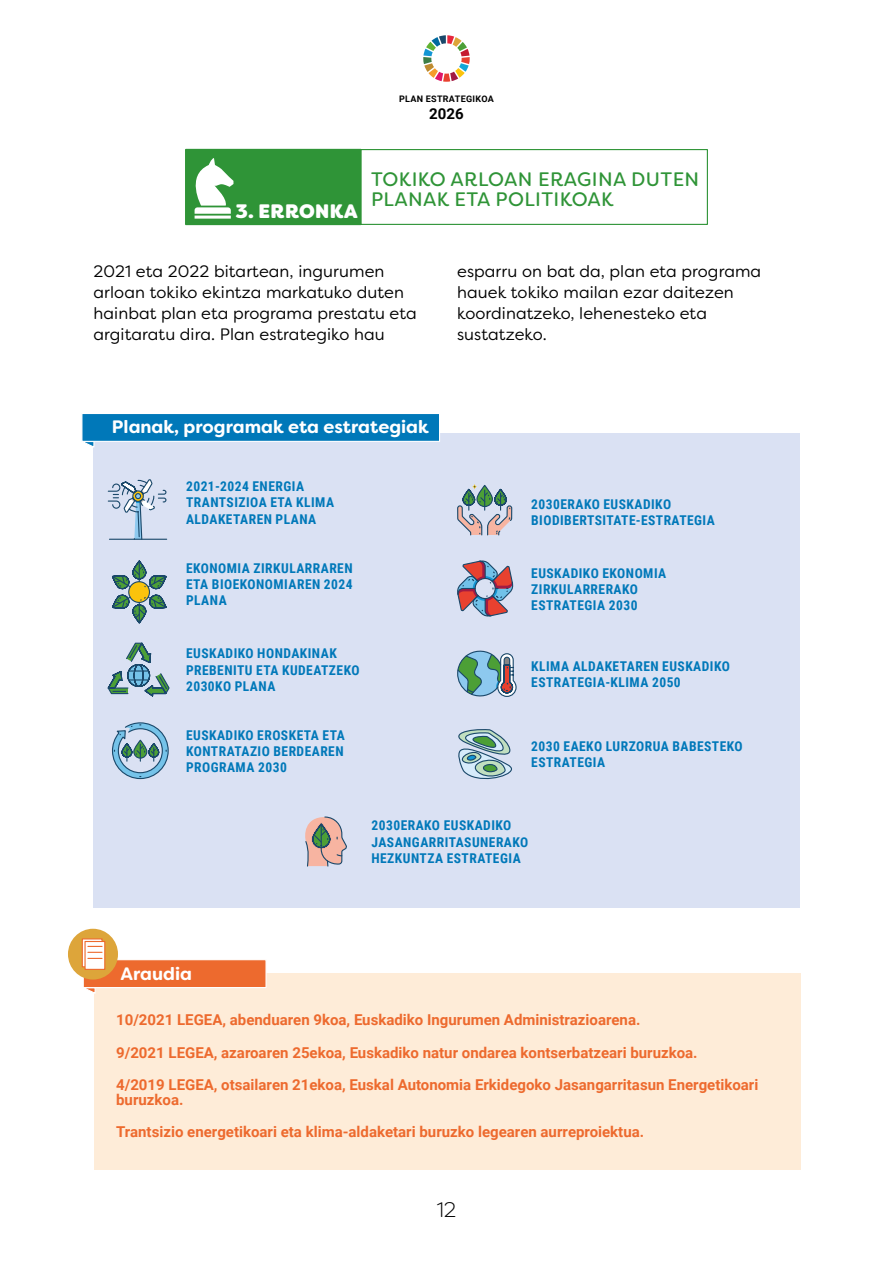
<style>
.page{position:relative;width:893px;height:1263px;background:#fff}
.page>*{position:absolute;margin:0;border:0;box-sizing:border-box;transform-origin:0 0}
.t1{font:300 21px "Filson Soft";color:#000}
.t2{font:19.5px/20.9px "Filson Soft";letter-spacing:.02em;color:#2f9437}
.t3{font:800 19.5px "Filson Soft";letter-spacing:.02em;color:#fff}
.t4{font:700 18px "Filson Soft";color:#fff}
.t5{font:16.5px/21px "Filson Soft";letter-spacing:.005em;color:#000}
.t6{font:700 15px/32.2px "Roboto";color:#ed6a2e}
.t7{font:700 15px "Roboto";color:#000}
.t8{font:700 13.5px/16.2px "Roboto Condensed";letter-spacing:.035em;color:#0078b9}
.t9{font:700 9px "Roboto";letter-spacing:.035em;color:#000}
</style>
<div class="page">
<svg style="left:423px;top:35px;width:47px;height:47px"></svg>
<div style="left:94px;top:973px;width:707px;height:196px;background:#feecd8"></div>
<svg style="left:86px;top:988px;width:10px;height:6px"></svg>
<div style="left:83px;top:959px;width:184px;height:29px;background:#ed6a2e;border:1px solid #fff"></div>
<div style="left:93px;top:433px;width:706px;height:475px;background:#dae1f3"></div>
<svg style="left:85px;top:442px;width:10px;height:6px"></svg>
<div style="left:81px;top:413px;width:359px;height:29px;background:#0078b9;border:1px solid #fff"></div>
<svg style="left:107px;top:479px;width:60px;height:61px"></svg>
<svg style="left:107px;top:642px;width:63px;height:55px"></svg>
<svg style="left:112px;top:722px;width:57px;height:58px"></svg>
<svg style="left:305px;top:816px;width:42px;height:51px"></svg>
<svg style="left:457px;top:484px;width:56px;height:52px"></svg>
<svg style="left:457px;top:560px;width:57px;height:57px"></svg>
<svg style="left:457px;top:650px;width:60px;height:47px"></svg>
<svg style="left:112px;top:561px;width:55px;height:63px"></svg>
<div style="left:128px;top:581px;width:22px;height:22px;border:1px solid #1a486a;border-radius:50%"></div>
<svg style="left:458px;top:729px;width:54px;height:51px"></svg>
<div style="left:68px;top:929px;width:50px;height:50px;background:#dda53a;border-radius:50%"></div>
<div style="left:82px;top:938px;width:21px;height:29px;background:#fdf6f2;border:1px solid #ed6a2e"></div>
<div style="left:84px;top:941px;width:21px;height:29px;background:#fff;border:1px solid #ed6a2e"></div>
<svg style="left:88px;top:946px;width:14px;height:13px"></svg>
<div style="left:360px;top:149px;width:348px;height:76px;border:1px solid #2f9437"></div>
<div style="left:185px;top:149px;width:176px;height:76px;background:#2f9437"></div>
<svg style="left:185px;top:158px;width:48px;height:61px"></svg>
<p class="t9" style="left:399px;top:93px;width:96px">PLAN ESTRATEGIKOA</p>
<p class="t7" style="left:429px;top:103px;width:36px">2026</p>
<h2 class="t3" style="left:236px;top:199px;width:124px">3. ERRONKA</h2>
<h2 class="t2" style="left:371px;top:168px;width:330px">TOKIKO ARLOAN ERAGINA DUTEN<br>PLANAK ETA POLITIKOAK</h2>
<p class="t5" style="left:94px;top:261px;width:325px">2021 eta 2022 bitartean, ingurumen arloan tokiko ekintza markatuko duten hainbat plan eta programa prestatu eta argitaratu dira. Plan estrategiko hau</p>
<p class="t5" style="left:457px;top:261px;width:306px">esparru on bat da, plan eta programa hauek tokiko mailan ezar daitezen koordinatzeko, lehenesteko eta sustatzeko.</p>
<h3 class="t4" style="left:112px;top:415px;width:318px">Planak, programak eta estrategiak</h3>
<p class="t8" style="left:186px;top:478px;width:150px">2021-2024 ENERGIA<br>TRANTSIZIOA ETA KLIMA<br>ALDAKETAREN PLANA</p>
<p class="t8" style="left:186px;top:559px;width:168px;text-align:justify">EKONOMIA ZIRKULARRAREN ETA BIOEKONOMIAREN 2024<br>PLANA</p>
<p class="t8" style="left:186px;top:645px;width:175px">EUSKADIKO HONDAKINAK<br>PREBENITU ETA KUDEATZEKO<br>2030KO PLANA</p>
<p class="t8" style="left:186px;top:726px;width:160px;text-align:justify">EUSKADIKO EROSKETA ETA KONTRATAZIO BERDEAREN PROGRAMA 2030</p>
<p class="t8" style="left:531px;top:496px;width:185px">2030ERAKO EUSKADIKO<br>BIODIBERTSITATE-ESTRATEGIA</p>
<p class="t8" style="left:531px;top:565px;width:137px">EUSKADIKO EKONOMIA<br>ZIRKULARRERAKO<br>ESTRATEGIA 2030</p>
<p class="t8" style="left:531px;top:657px;width:200px">KLIMA ALDAKETAREN EUSKADIKO<br>ESTRATEGIA-KLIMA 2050</p>
<p class="t8" style="left:531px;top:738px;width:213px">2030 EAEKO LURZORUA BABESTEKO<br>ESTRATEGIA</p>
<p class="t8" style="left:371px;top:817px;width:158px">2030ERAKO EUSKADIKO<br>JASANGARRITASUNERAKO<br>HEZKUNTZA ESTRATEGIA</p>
<h3 class="t4" style="left:121px;top:962px;width:73px">Araudia</h3>
<p class="t6" style="left:116px;top:1003px;width:644px">10/2021 LEGEA, abenduaren 9koa, Euskadiko Ingurumen Administrazioarena.<br>9/2021 LEGEA, azaroaren 25ekoa, Euskadiko natur ondarea kontserbatzeari buruzkoa.<br>4/2019 LEGEA, otsailaren 21ekoa, Euskal Autonomia Erkidegoko Jasangarritasun Energetikoari</p>
<p class="t6" style="left:116px;top:1083px;width:529px">buruzkoa.<br>Trantsizio energetikoari eta klima-aldaketari buruzko legearen aurreproiektua.</p>
<h1 class="t1" style="left:437px;top:1196px;width:21px">12</h1>
</div>
